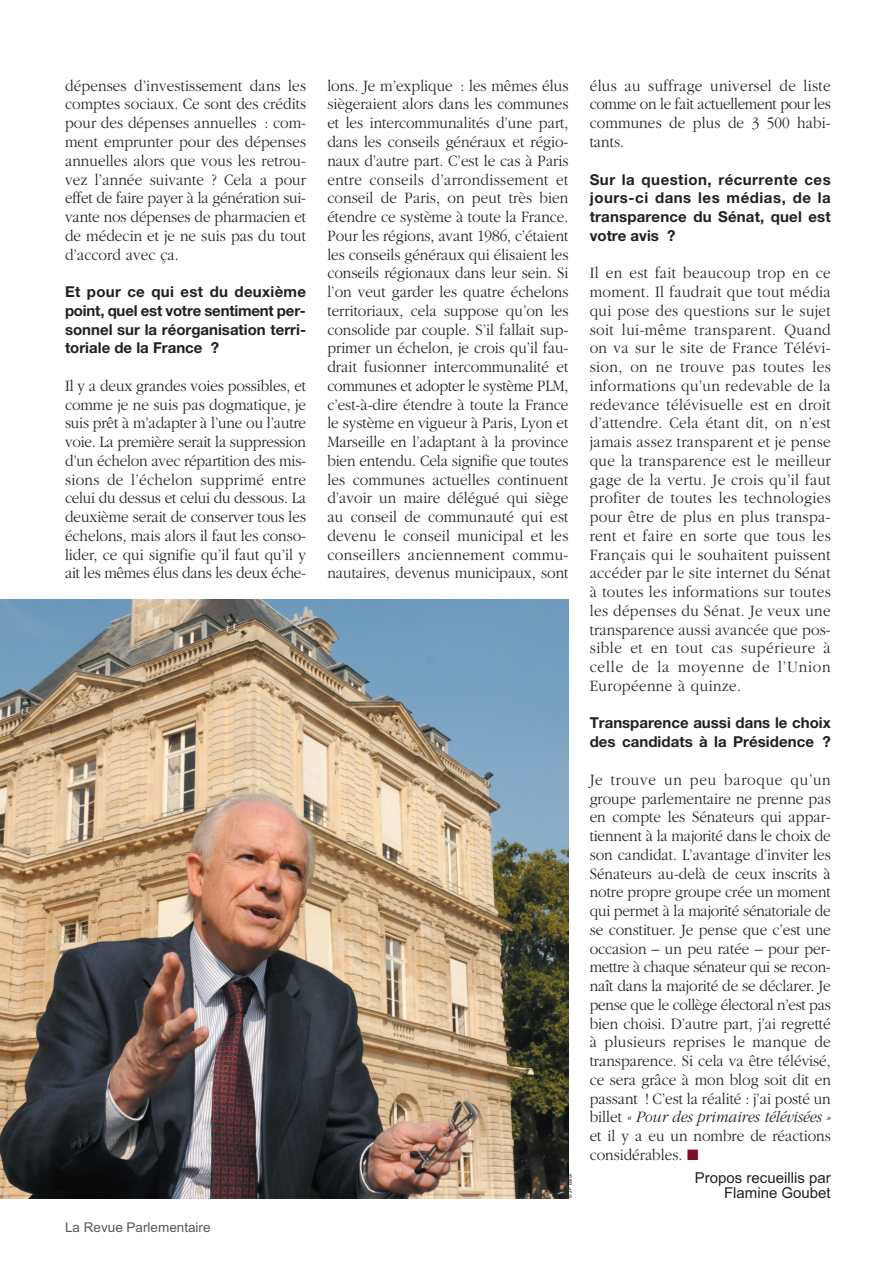
<style>
.page{position:relative;width:893px;height:1262px;background:#fff}
.page>*{position:absolute;margin:0;border:0;box-sizing:border-box;transform-origin:0 0}
.t1{font:300 16.5px/18.8px "Garamond";color:#231f20;text-align:justify;scale:.92 1}
.t2{font:700 15px/18.8px "Helvetica Neue";color:#231f20;text-align:justify}
.t3{font:15px "Arial";color:#231f20}
.t4{font:13.5px "Arial";color:#57585a}
.t5{font:4.5px "Helvetica";color:#231f20}
.s1{font-style:italic}
.s2{color:#800b27}
</style>
<div class="page">
<img style="left:0;top:599px;width:568px;height:599px">
<p class="t1" style="left:65px;top:77px;width:263px">dépenses d’investissement dans les comptes sociaux. Ce sont des crédits pour des dépenses annuelles : com&shy;ment emprunter pour des dépenses annuelles alors que vous les retrou&shy;vez l’année suivante ? Cela a pour effet de faire payer à la génération sui&shy;vante nos dépenses de pharmacien et de médecin et je ne suis pas du tout d’accord avec ça.</p>
<p class="t2" style="left:65px;top:284px;width:242px">Et pour ce qui est du deuxième point, quel est votre sentiment per&shy;sonnel sur la réorganisation terri&shy;toriale de la France ?</p>
<p class="t1" style="left:65px;top:377px;width:263px">Il y a deux grandes voies possibles, et comme je ne suis pas dogmatique, je suis prêt à m’adapter à l’une ou l’autre voie. La première serait la suppression d’un échelon avec répartition des mis&shy;sions de l’échelon supprimé entre celui du dessus et celui du dessous. La deuxième serait de conserver tous les échelons, mais alors il faut les conso&shy;lider, ce qui signifie qu’il faut qu’il y ait les mêmes élus dans les deux éche-</p>
<p class="t4" style="left:65px;top:1221px;width:147px">La Revue Parlementaire</p>
<p class="t1" style="left:327px;top:77px;width:263px">lons. Je m’explique : les mêmes élus siègeraient alors dans les communes et les intercommunalités d’une part, dans les conseils généraux et régio&shy;naux d’autre part. C’est le cas à Paris entre conseils d’arrondissement et conseil de Paris, on peut très bien étendre ce système à toute la France.<br>Pour les régions, avant 1986, c’étaient les conseils généraux qui élisaient les conseils régionaux dans leur sein. Si l’on veut garder les quatre échelons territoriaux, cela suppose qu’on les consolide par couple. S’il fallait sup&shy;primer un échelon, je crois qu’il fau&shy;drait fusionner intercommunalité et communes et adopter le système PLM, c’est-à-dire étendre à toute la France le système en vigueur à Paris, Lyon et Marseille en l’adaptant à la province bien entendu. Cela signifie que toutes les communes actuelles continuent d’avoir un maire délégué qui siège au conseil de communauté qui est devenu le conseil municipal et les conseillers anciennement commu&shy;nautaires, devenus municipaux, sont</p>
<p class="t1" style="left:589px;top:77px;width:263px">élus au suffrage universel de liste comme on le fait actuellement pour les communes de plus de 3 500 habi&shy;tants.</p>
<p class="t2" style="left:589px;top:171px;width:242px">Sur la question, récurrente ces jours-ci dans les médias, de la transparence du Sénat, quel est votre avis ?</p>
<p class="t1" style="left:589px;top:265px;width:263px">Il en est fait beaucoup trop en ce moment. Il faudrait que tout média qui pose des questions sur le sujet soit lui-même transparent. Quand on va sur le site de France Télévi&shy;sion, on ne trouve pas toutes les informations qu’un redevable de la redevance télévisuelle est en droit d’attendre. Cela étant dit, on n’est jamais assez transparent et je pense que la transparence est le meilleur gage de la vertu. Je crois qu’il faut profiter de toutes les technologies pour être de plus en plus transpa&shy;rent et faire en sorte que tous les Français qui le souhaitent puissent accéder par le site internet du Sénat à toutes les informations sur toutes les dépenses du Sénat. Je veux une transparence aussi avancée que pos&shy;sible et en tout cas supérieure à celle de la moyenne de l’Union Européenne à quinze.</p>
<p class="t2" style="left:589px;top:715px;width:242px">Transparence aussi dans le choix des candidats à la Présidence ?</p>
<p class="t1" style="left:589px;top:771px;width:263px">Je trouve un peu baroque qu’un groupe parlementaire ne prenne pas en compte les Sénateurs qui appar&shy;tiennent à la majorité dans le choix de son candidat. L’avantage d’inviter les Sénateurs au-delà de ceux inscrits à notre propre groupe crée un moment qui permet à la majorité sénatoriale de se constituer. Je pense que c’est une occasion – un peu ratée – pour per&shy;mettre à chaque sénateur qui se recon&shy;naît dans la majorité de se déclarer. Je pense que le collège électoral n’est pas bien choisi. D’autre part, j’ai regretté à plusieurs reprises le manque de transparence. Si cela va être télévisé, ce sera grâce à mon blog soit dit en passant ! C’est la réalité : j’ai posté un billet <span class="s1">« Pour des primaires télévisées » </span>et il y a eu un nombre de réactions considérables. <span class="s2">■</span></p>
<p class="t3" style="left:694px;top:1172px;width:137px">Propos recueillis par</p>
<p class="t5" style="left:568px;top:1198px;width:26px;rotate:-90deg">© J-P Baron</p>
<p class="t3" style="left:724px;top:1187px;width:108px">Flamine Goubet</p>
</div>
